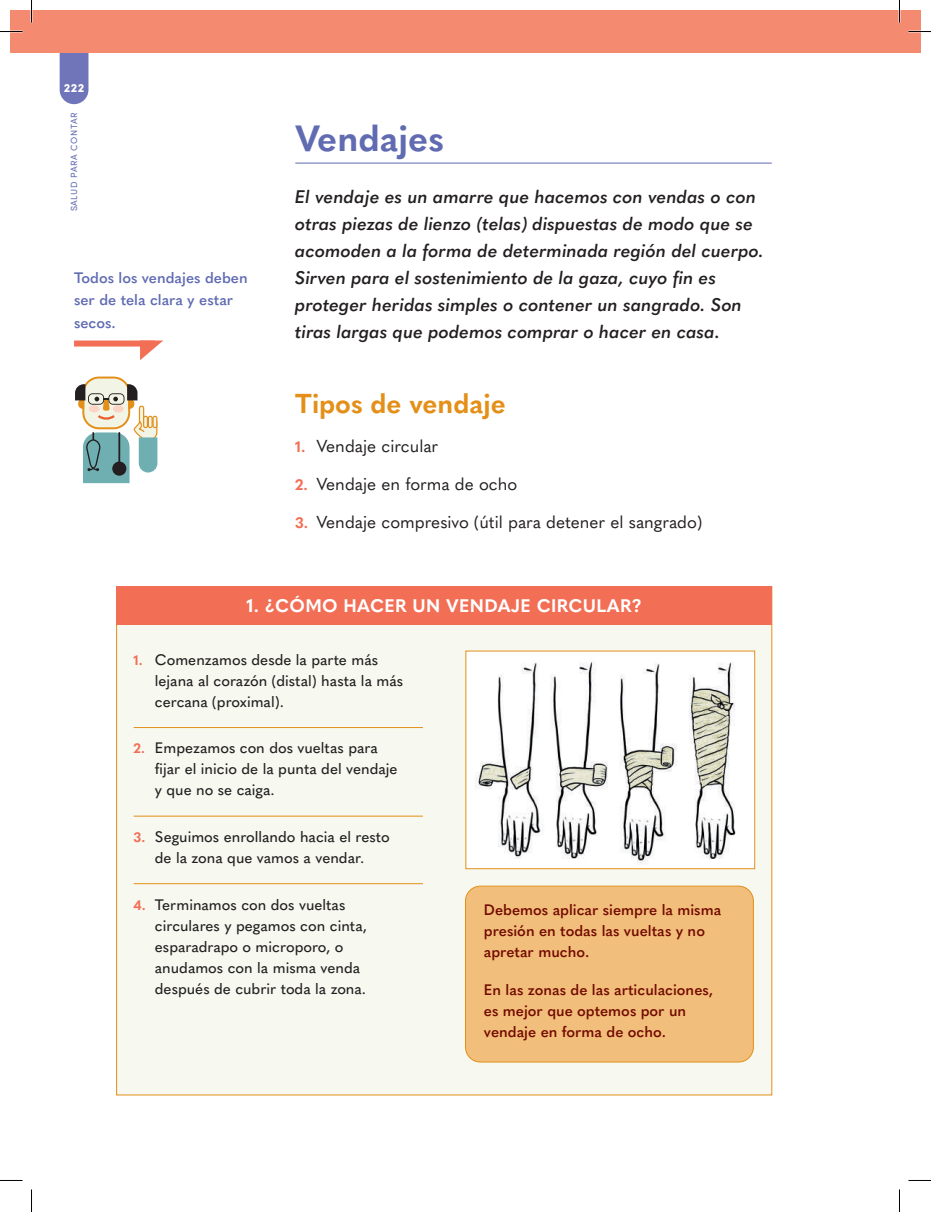
<style>
.page{position:relative;width:931px;height:1212px;background:#fff}
.page>*{position:absolute;margin:0;border:0;box-sizing:border-box;transform-origin:0 0}
.t1{font:700 36px "Quasimoda";color:#606bb2}
.t2{font:700 27px "Quasimoda";color:#e38f18}
.t3{font:italic 600 18px/27px "Quasimoda";color:#231f20}
.t4{font:700 18px "Quasimoda";letter-spacing:.02em;color:#fff}
.t5{font:17.1px "Quasimoda";color:#231f20}
.t6{font:500 15px/21px "Quasimoda";color:#231f20}
.t7{font:600 15px/21px "Quasimoda";color:#720a00}
.t8{font:600 15px/22.5px "Quasimoda";color:#606bb2}
.t9{font:900 12px "Sofia Pro";color:#fff}
.t10{font:9px "Sofia Pro";letter-spacing:.07em;color:#606bb2}
.s1{font-weight:700;font-size:15px;color:#f26e55}
.s2{font-weight:700;font-size:13.5px;color:#f26e55}
</style>
<div class="page">
<svg style="left:60px;top:53px;width:28px;height:51px"></svg>
<div style="left:10px;top:10px;width:910px;height:43px;background:#f48a70"></div>
<div style="left:116px;top:586px;width:656px;height:508px;background:#f7f9f1"></div>
<div style="left:465px;top:885px;width:288px;height:176px;background:#f2be7b;border-radius:15px"></div>
<div style="left:465px;top:885px;width:288px;height:177px;border:1px solid #e38f18;border-radius:15px"></div>
<hr style="left:295px;top:163px;width:476px;height:1px;background:#606bb2">
<div style="left:466px;top:651px;width:288px;height:217px;background:#fff"></div>
<img style="left:475px;top:661px;width:261px;height:204px">
<div style="left:74px;top:340px;width:81px;height:6px;background:#f26e55"></div>
<hr style="left:134px;top:727px;width:289px;height:1px;background:#e38f18">
<hr style="left:134px;top:815px;width:289px;height:1px;background:#e38f18">
<hr style="left:134px;top:883px;width:289px;height:1px;background:#e38f18">
<div style="left:117px;top:586px;width:654px;height:38px;background:#f26e55"></div>
<svg style="left:140px;top:340px;width:23px;height:20px"></svg>
<svg style="left:75px;top:376px;width:82px;height:107px"></svg>
<hr style="left:898px;top:0;width:2px;height:22px;background:#fff">
<svg style="left:0;top:31px;width:22px;height:1px"></svg>
<svg style="left:908px;top:31px;width:22px;height:1px"></svg>
<svg style="left:31px;top:0;width:1px;height:22px"></svg>
<svg style="left:31px;top:1189px;width:1px;height:22px"></svg>
<svg style="left:899px;top:0;width:1px;height:22px"></svg>
<svg style="left:899px;top:1189px;width:1px;height:22px"></svg>
<p class="t9" style="left:64px;top:79px;width:22px">222</p>
<p class="t10" style="left:68px;top:211px;width:100px;rotate:-90deg">SALUD PARA CONTAR</p>
<h1 class="t1" style="left:295px;top:110px;width:150px">Vendajes</h1>
<p class="t3" style="left:295px;top:182px;width:470px">El vendaje es un amarre que hacemos con vendas o con otras piezas de lienzo (telas) dispuestas de modo que se acomoden a la forma de determinada región del cuerpo.<br>Sirven para el sostenimiento de la gaza, cuyo fin es proteger heridas simples o contener un sangrado. Son tiras largas que podemos comprar o hacer en casa.</p>
<p class="t8" style="left:74px;top:265px;width:175px">Todos los vendajes deben ser de tela clara y estar secos.</p>
<h2 class="t2" style="left:295px;top:383px;width:212px">Tipos de vendaje</h2>
<p class="t5" style="left:295px;top:432px;width:144px"><span class="s1">1.</span> Vendaje circular</p>
<p class="t5" style="left:295px;top:470px;width:223px"><span class="s1">2.</span> Vendaje en forma de ocho</p>
<p class="t5" style="left:295px;top:509px;width:409px"><span class="s1">3.</span> Vendaje compresivo (útil para detener el sangrado)</p>
<p class="t4" style="left:246px;top:591px;width:397px">1. ¿CÓMO HACER UN VENDAJE CIRCULAR?</p>
<p class="t6" style="left:155px;top:648px;width:250px;text-indent:-21px"><span class="s2">1.</span> Comenzamos desde la parte más lejana al corazón (distal) hasta la más cercana (proximal).</p>
<p class="t6" style="left:155px;top:736px;width:244px;text-indent:-21px"><span class="s2">2.</span> Empezamos con dos vueltas para fijar el inicio de la punta del vendaje y que no se caiga.</p>
<p class="t6" style="left:134px;top:825px;width:257px;text-align:center"><span class="s2">3.</span> Seguimos enrollando hacia el resto de la zona que vamos a vendar.</p>
<p class="t6" style="left:155px;top:892px;width:214px;text-indent:-21px"><span class="s2">4.</span> Terminamos con dos vueltas circulares y pegamos con cinta, esparadrapo o microporo, o anudamos con la misma venda después de cubrir toda la zona.</p>
<p class="t7" style="left:484px;top:897px;width:239px">Debemos aplicar siempre la misma presión en todas las vueltas y no apretar mucho.</p>
<p class="t7" style="left:484px;top:977px;width:231px">En las zonas de las articulaciones, es mejor que optemos por un vendaje en forma de ocho.</p>
</div>
